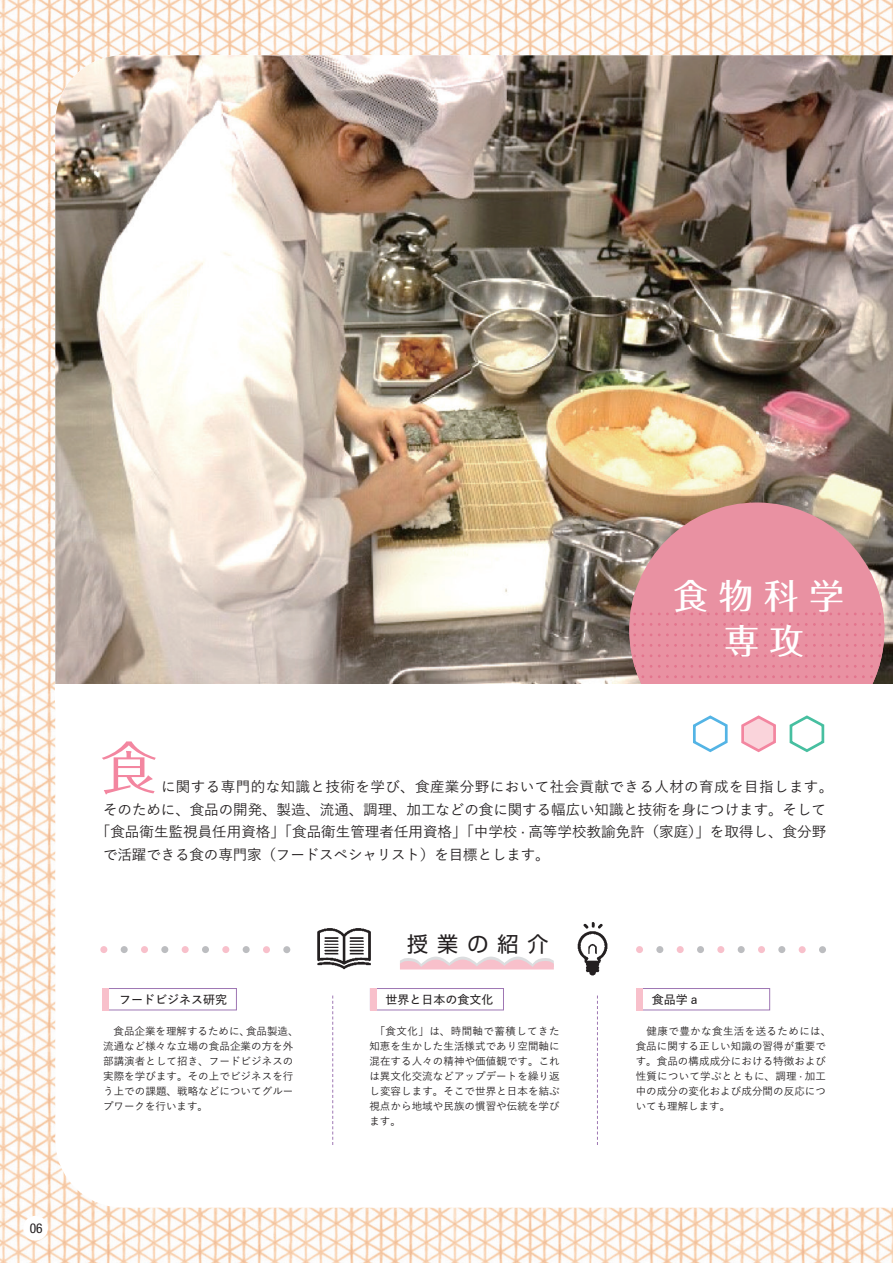
<style>
.page{position:relative;width:893px;height:1263px;background:#fff}
.page>*{position:absolute;margin:0;border:0;box-sizing:border-box;transform-origin:0 0}
.t1{font:57px "Folk Pro";color:#f386a0}
.t2{font:500 34.5px/45px "Folk Pro";color:#fff;text-align:center}
.t3{font:21px "Shin Go Pro";color:#231f20}
.t4{font:500 14.55px "Yu Go Pr 6 N";color:#231f20}
.t5{font:500 14.55px "Yu Go Pr 6 N";letter-spacing:.03em;color:#231f20}
.t6{font:condensed 13.5px "Helvetica Neue LT Std";color:#231f20}
.t7{font:600 12px "Yu Go Pr 6 N";color:#231f20}
.t8{font:500 10.5px/15px "Yu Go Pr 6 N";letter-spacing:.005em;color:#231f20}
.s1{font-family:"Hira Kaku Std W5";font-weight:400}
</style>
<div class="page">
<img style="left:0;top:0;width:893px;height:1263px">
<svg style="left:55px;top:753px;width:838px;height:455px"></svg>
<svg style="left:102px;top:987px;width:135px;height:24px"></svg>
<svg style="left:369px;top:987px;width:135px;height:24px"></svg>
<svg style="left:636px;top:987px;width:135px;height:24px"></svg>
<div style="left:103px;top:988px;width:6px;height:22px;background:#f8c0cb"></div>
<div style="left:370px;top:988px;width:6px;height:22px;background:#f8c0cb"></div>
<div style="left:636px;top:988px;width:6px;height:22px;background:#f8c0cb"></div>
<svg style="left:55px;top:703px;width:838px;height:50px"></svg>
<img style="left:55px;top:55px;width:838px;height:630px">
<svg style="left:692px;top:713px;width:37px;height:41px"></svg>
<svg style="left:788px;top:713px;width:38px;height:41px"></svg>
<svg style="left:740px;top:713px;width:37px;height:41px"></svg>
<img style="left:313px;top:921px;width:64px;height:56px">
<img style="left:567px;top:916px;width:52px;height:61px">
<svg style="left:332px;top:995px;width:1px;height:150px"></svg>
<svg style="left:597px;top:995px;width:1px;height:150px"></svg>
<div style="left:636px;top:946px;width:7px;height:7px;background:#f8c0cb;border-radius:50%"></div>
<div style="left:100px;top:946px;width:7px;height:7px;background:#f8c0cb;border-radius:50%"></div>
<div style="left:717px;top:946px;width:7px;height:7px;background:#f8c0cb;border-radius:50%"></div>
<div style="left:182px;top:946px;width:7px;height:7px;background:#f8c0cb;border-radius:50%"></div>
<div style="left:677px;top:946px;width:7px;height:7px;background:#f8c0cb;border-radius:50%"></div>
<div style="left:141px;top:946px;width:7px;height:7px;background:#f8c0cb;border-radius:50%"></div>
<div style="left:758px;top:946px;width:7px;height:7px;background:#f8c0cb;border-radius:50%"></div>
<div style="left:222px;top:946px;width:7px;height:7px;background:#f8c0cb;border-radius:50%"></div>
<div style="left:799px;top:946px;width:7px;height:7px;background:#f8c0cb;border-radius:50%"></div>
<div style="left:263px;top:946px;width:7px;height:7px;background:#f8c0cb;border-radius:50%"></div>
<div style="left:656px;top:946px;width:7px;height:7px;background:#bcbdc0;border-radius:50%"></div>
<div style="left:121px;top:946px;width:7px;height:7px;background:#bcbdc0;border-radius:50%"></div>
<div style="left:738px;top:946px;width:7px;height:7px;background:#bcbdc0;border-radius:50%"></div>
<div style="left:202px;top:946px;width:7px;height:7px;background:#bcbdc0;border-radius:50%"></div>
<div style="left:697px;top:946px;width:7px;height:7px;background:#bcbdc0;border-radius:50%"></div>
<div style="left:161px;top:946px;width:7px;height:7px;background:#bcbdc0;border-radius:50%"></div>
<div style="left:778px;top:946px;width:7px;height:7px;background:#bcbdc0;border-radius:50%"></div>
<div style="left:243px;top:946px;width:7px;height:7px;background:#bcbdc0;border-radius:50%"></div>
<div style="left:819px;top:946px;width:7px;height:7px;background:#bcbdc0;border-radius:50%"></div>
<div style="left:283px;top:946px;width:7px;height:7px;background:#bcbdc0;border-radius:50%"></div>
<svg style="left:629px;top:502px;width:255px;height:87px;background:#d49397"></svg>
<svg style="left:629px;top:589px;width:255px;height:96px;background:#e68fa0"></svg>
<div style="left:55px;top:685px;width:838px;height:18px;background:#fff"></div>
<svg style="left:400px;top:956px;width:154px;height:13px"></svg>
<div style="left:23px;top:1216px;width:25px;height:24px;background:#fff;border-radius:50%"></div>
<p class="t6" style="left:30px;top:1220px;width:14px">06</p>
<h2 class="t2" style="left:673px;top:569px;width:172px">食 物 科 学専 攻</h2>
<h1 class="t1" style="left:100px;top:719px;width:58px">食</h1>
<h3 class="t5" style="left:103px;top:773px;width:732px">　　　　に関する専門的な知識と技術を学び、食産業分野において社会貢献できる人材の育成を目指します。</h3>
<h3 class="t4" style="left:103px;top:796px;width:724px">そのために、食品の開発、製造、流通、調理、加工などの食に関する幅広い知識と技術を身につけます。そして</h3>
<h3 class="t4" style="left:96px;top:818px;width:732px">「食品衛生監視員任用資格」「食品衛生管理者任用資格」「中学校 · 高等学校教諭免許（家庭）」を取得し、食分野</h3>
<h3 class="t4" style="left:103px;top:841px;width:448px">で活躍できる食の専門家（フードスペシャリスト）を目標とします。</h3>
<p class="t7" style="left:103px;top:988px;width:125px"><span class="s1">　</span> フードビジネス研究</p>
<p class="t8" style="left:103px;top:1022px;width:197px">　食品企業を理解するために、食品製造、流通など様々な立場の食品企業の方を外部講演者として招き、フードビジネスの実際を学びます。その上でビジネスを行う上での課題、戦略などについてグループワークを行います。</p>
<h3 class="t3" style="left:407px;top:927px;width:143px">授 業 の 紹 介</h3>
<p class="t7" style="left:369px;top:988px;width:125px"><span class="s1">　</span> 世界と日本の食文化</p>
<p class="t8" style="left:369px;top:1022px;width:192px;text-align:justify">　「食文化」は、時間軸で蓄積してきた知恵を生かした生活様式であり空間軸に混在する人々の精神や価値観です。これは異文化交流などアップデートを繰り返し変容します。そこで世界と日本を結ぶ視点から地域や民族の慣習や伝統を学びます。</p>
<p class="t7" style="left:636px;top:988px;width:63px"><span class="s1">　</span> 食品学 a</p>
<p class="t8" style="left:636px;top:1022px;width:197px">　健康で豊かな食生活を送るためには、食品に関する正しい知識の習得が重要です。食品の構成成分における特徴および性質について学ぶとともに、調理 · 加工中の成分の変化および成分間の反応についても理解します。</p>
</div>
